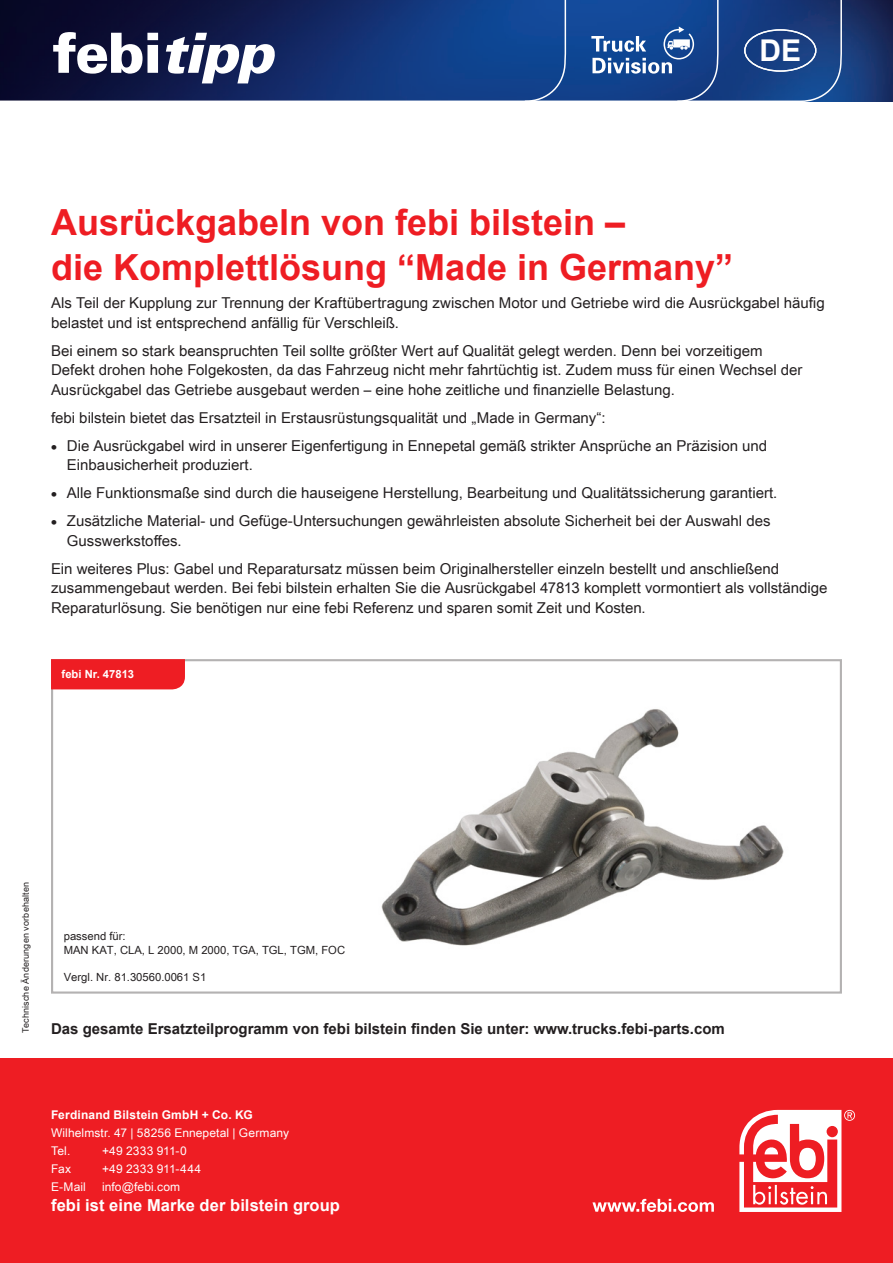
<style>
.page{position:relative;width:893px;height:1263px;background:#fff}
.page>*{position:absolute;margin:0;border:0;box-sizing:border-box;transform-origin:0 0}
.t1{font:700 36px/45px "Arial";color:#ee1d23}
.t2{font:700 30px "Arial";color:#fff}
.t3{font:700 16.5px "Arial";letter-spacing:.005em;color:#fff}
.t4{font:15px/19.5px "Arial Unicode MS";color:#231f20}
.t5{font:700 15px "Arial";color:#231f20}
.t6{font:12px/18px "Arial Unicode MS";letter-spacing:.01em;color:#fff}
.t7{font:700 12px "Arial";letter-spacing:.015em;color:#fff}
.t8{font:11.25px/13.5px "Arial Unicode MS";color:#231f20}
.t9{font:700 11.25px "Arial";color:#fff}
.t10{font:9px "Arial Unicode MS";letter-spacing:.02em;color:#231f20}
.s1{font-family:"Arial";font-weight:700;font-size:16.5px}
</style>
<div class="page">
<img style="left:843px;top:0;width:50px;height:102px">
<div style="left:51px;top:659px;width:791px;height:335px;border:2px solid #b4b2b2"></div>
<div style="left:51px;top:659px;width:134px;height:30px;background:#ee1d23"></div>
<div style="left:0;top:1059px;width:893px;height:204px;background:#ee1d23"></div>
<svg style="left:739px;top:1110px;width:116px;height:102px"></svg>
<svg style="left:592px;top:1199px;width:122px;height:13px"></svg>
<svg style="left:0;top:0;width:843px;height:102px;background:#173571"></svg>
<div style="left:744px;top:29px;width:72px;height:43px;border:1px solid #fff;border-radius:50%"></div>
<svg style="left:53px;top:32px;width:222px;height:51px"></svg>
<img style="left:381px;top:709px;width:403px;height:237px">
<svg style="left:591px;top:0;width:128px;height:102px;background:#2e5a9d"></svg>
<h2 class="t2" style="left:759px;top:31px;width:43px">DE</h2>
<h1 class="t1" style="left:51px;top:201px;width:684px">Ausrückgabeln von febi bilstein –<br>die Komplettlösung “Made in Germany”</h1>
<p class="t4" style="left:51px;top:293px;width:775px">Als Teil der Kupplung zur Trennung der Kraftübertragung zwischen Motor und Getriebe wird die Ausrückgabel häufig belastet und ist entsprechend anfällig für Verschleiß.</p>
<p class="t4" style="left:51px;top:341px;width:753px">Bei einem so stark beanspruchten Teil sollte größter Wert auf Qualität gelegt werden. Denn bei vorzeitigem<br>Defekt drohen hohe Folgekosten, da das Fahrzeug nicht mehr fahrtüchtig ist. Zudem muss für einen Wechsel der<br>Ausrückgabel das Getriebe ausgebaut werden – eine hohe zeitliche und finanzielle Belastung.</p>
<p class="t4" style="left:51px;top:408px;width:556px">febi bilstein bietet das Ersatzteil in Erstausrüstungsqualität und „Made in Germany“:</p>
<p class="t4" style="left:67px;top:436px;width:702px;text-indent:-16px"><span class="s1">•</span> Die Ausrückgabel wird in unserer Eigenfertigung in Ennepetal gemäß strikter Ansprüche an Präzision und<br>Einbausicherheit produziert.</p>
<p class="t4" style="left:51px;top:483px;width:728px"><span class="s1">•</span> Alle Funktionsmaße sind durch die hauseigene Herstellung, Bearbeitung und Qualitätssicherung garantiert.</p>
<p class="t4" style="left:67px;top:511px;width:705px;text-indent:-16px"><span class="s1">•</span> Zusätzliche Material- und Gefüge-Untersuchungen gewährleisten absolute Sicherheit bei der Auswahl des<br>Gusswerkstoffes.</p>
<p class="t4" style="left:51px;top:559px;width:778px">Ein weiteres Plus: Gabel und Reparatursatz müssen beim Originalhersteller einzeln bestellt und anschließend zusammengebaut werden. Bei febi bilstein erhalten Sie die Ausrückgabel 47813 komplett vormontiert als vollständige<br>Reparaturlösung. Sie benötigen nur eine febi Referenz und sparen somit Zeit und Kosten.</p>
<p class="t9" style="left:62px;top:666px;width:74px">febi Nr. 47813</p>
<p class="t10" style="left:19px;top:1033px;width:153px;rotate:-90deg">Technische Änderungen vorbehalten</p>
<p class="t8" style="left:64px;top:929px;width:283px">passend für:<br>MAN KAT, CLA, L 2000, M 2000, TGA, TGL, TGM, FOC</p>
<p class="t8" style="left:64px;top:970px;width:144px">Vergl. Nr. 81.30560.0061 S1</p>
<p class="t5" style="left:51px;top:1018px;width:675px">Das gesamte Ersatzteilprogramm von febi bilstein finden Sie unter: www.trucks.febi-parts.com</p>
<p class="t7" style="left:51px;top:1106px;width:203px">Ferdinand Bilstein GmbH + Co. KG</p>
<p class="t6" style="left:51px;top:1123px;width:240px">Wilhelmstr. 47 | 58256 Ennepetal | Germany<br>Tel.</p>
<p class="t6" style="left:102px;top:1141px;width:86px">+49 2333 911-0</p>
<p class="t6" style="left:51px;top:1159px;width:22px">Fax</p>
<p class="t6" style="left:102px;top:1159px;width:101px">+49 2333 911-444</p>
<p class="t6" style="left:51px;top:1177px;width:36px">E-Mail</p>
<p class="t6" style="left:102px;top:1177px;width:80px">info@febi.com</p>
<p class="t3" style="left:51px;top:1194px;width:290px">febi ist eine Marke der bilstein group</p>
</div>
